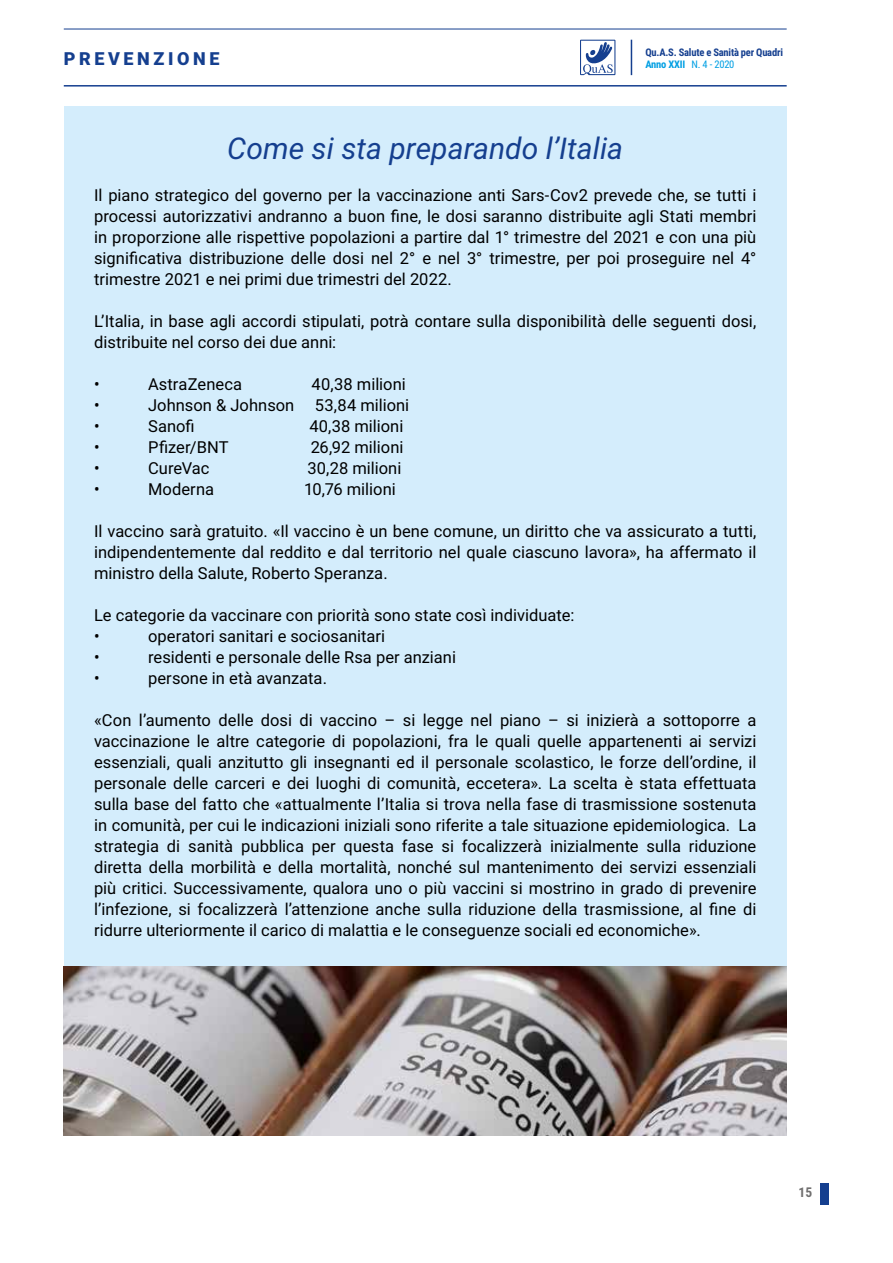
<style>
.page{position:relative;width:893px;height:1263px;background:#fff}
.page>*{position:absolute;margin:0;border:0;box-sizing:border-box;transform-origin:0 0}
.t1{font:italic 30px "Roboto";color:#153f8f}
.t2{font:900 18px "Roboto";letter-spacing:.2em;color:#153f8f}
.t3{font:16.5px/21px "Roboto";color:#000;text-align:justify}
.t4{font:700 13.5px "Roboto Condensed";color:#706f6f}
.t5{font:700 10.5px/12.6px "Roboto Condensed";letter-spacing:-.02em;color:#153f8f}
.s1{color:#009fe3}
.s2{font-weight:400;color:#009fe3}
</style>
<div class="page">
<div style="left:821px;top:1183px;width:8px;height:21px;background:#153f8f"></div>
<hr style="left:64px;top:85px;width:723px;height:2px;background:#153f8f">
<hr style="left:64px;top:29px;width:723px;height:1px;background:#153f8f">
<svg style="left:580px;top:40px;width:35px;height:35px"></svg>
<hr style="left:631px;top:40px;width:1px;height:35px;background:#153f8f">
<div style="left:64px;top:106px;width:723px;height:929px;background:#d4edfc"></div>
<img style="left:64px;top:966px;width:723px;height:169px">
<p class="t2" style="left:64px;top:46px;width:157px">PREVENZIONE</p>
<p class="t5" style="left:645px;top:45px;width:139px">Qu.A.S. Salute e Sanità per Quadri<br><span class="s1">Anno XXII</span> <span class="s2">N. 4 - 2020</span></p>
<h1 class="t1" style="left:227px;top:127px;width:397px">Come si sta preparando l’Italia</h1>
<p class="t3" style="left:94px;top:184px;width:664px">Il piano strategico del governo per la vaccinazione anti Sars-Cov2 prevede che, se tutti i processi autorizzativi andranno a buon fine, le dosi saranno distribuite agli Stati membri in proporzione alle rispettive popolazioni a partire dal 1° trimestre del 2021 e con una più significativa distribuzione delle dosi nel 2° e nel 3° trimestre, per poi proseguire nel 4° trimestre 2021 e nei primi due trimestri del 2022.</p>
<p class="t3" style="left:94px;top:310px;width:664px">L’Italia, in base agli accordi stipulati, potrà contare sulla disponibilità delle seguenti dosi, distribuite nel corso dei due anni:</p>
<p class="t3" style="left:94px;top:373px;width:7px">•</p>
<p class="t3" style="left:148px;top:373px;width:96px">AstraZeneca</p>
<p class="t3" style="left:312px;top:373px;width:96px">40,38 milioni</p>
<p class="t3" style="left:94px;top:394px;width:7px">•</p>
<p class="t3" style="left:148px;top:394px;width:263px">Johnson &amp; Johnson 53,84 milioni</p>
<p class="t3" style="left:94px;top:415px;width:7px">•</p>
<p class="t3" style="left:148px;top:415px;width:48px">Sanofi</p>
<p class="t3" style="left:309px;top:415px;width:96px">40,38 milioni</p>
<p class="t3" style="left:94px;top:436px;width:7px">•</p>
<p class="t3" style="left:148px;top:436px;width:82px">Pfizer/BNT</p>
<p class="t3" style="left:311px;top:436px;width:94px">26,92 milioni</p>
<p class="t3" style="left:94px;top:457px;width:7px">•</p>
<p class="t3" style="left:148px;top:457px;width:63px">CureVac</p>
<p class="t3" style="left:308px;top:457px;width:95px">30,28 milioni</p>
<p class="t3" style="left:94px;top:478px;width:7px">•</p>
<p class="t3" style="left:148px;top:478px;width:67px">Moderna</p>
<p class="t3" style="left:304px;top:478px;width:93px">10,76 milioni</p>
<p class="t3" style="left:94px;top:520px;width:664px">Il vaccino sarà gratuito. «Il vaccino è un bene comune, un diritto che va assicurato a tutti, indipendentemente dal reddito e dal territorio nel quale ciascuno lavora», ha affermato il ministro della Salute, Roberto Speranza.</p>
<p class="t3" style="left:94px;top:604px;width:482px">Le categorie da vaccinare con priorità sono state così individuate: •</p>
<p class="t3" style="left:148px;top:625px;width:239px">operatori sanitari e sociosanitari</p>
<p class="t3" style="left:94px;top:646px;width:7px">•</p>
<p class="t3" style="left:148px;top:646px;width:309px">residenti e personale delle Rsa per anziani</p>
<p class="t3" style="left:94px;top:667px;width:7px">•</p>
<p class="t3" style="left:148px;top:667px;width:180px">persone in età avanzata.</p>
<p class="t3" style="left:94px;top:709px;width:664px">«Con l’aumento delle dosi di vaccino – si legge nel piano – si inizierà a sottoporre a vaccinazione le altre categorie di popolazioni, fra le quali quelle appartenenti ai servizi essenziali, quali anzitutto gli insegnanti ed il personale scolastico, le forze dell’ordine, il personale delle carceri e dei luoghi di comunità, eccetera». La scelta è stata effettuata sulla base del fatto che «attualmente l’Italia si trova nella fase di trasmissione sostenuta in comunità, per cui le indicazioni iniziali sono riferite a tale situazione epidemiologica. La strategia di sanità pubblica per questa fase si focalizzerà inizialmente sulla riduzione diretta della morbilità e della mortalità, nonché sul mantenimento dei servizi essenziali più critici. Successivamente, qualora uno o più vaccini si mostrino in grado di prevenire l’infezione, si focalizzerà l’attenzione anche sulla riduzione della trasmissione, al fine di ridurre ulteriormente il carico di malattia e le conseguenze sociali ed economiche».</p>
<p class="t4" style="left:798px;top:1182px;width:15px">15</p>
</div>
